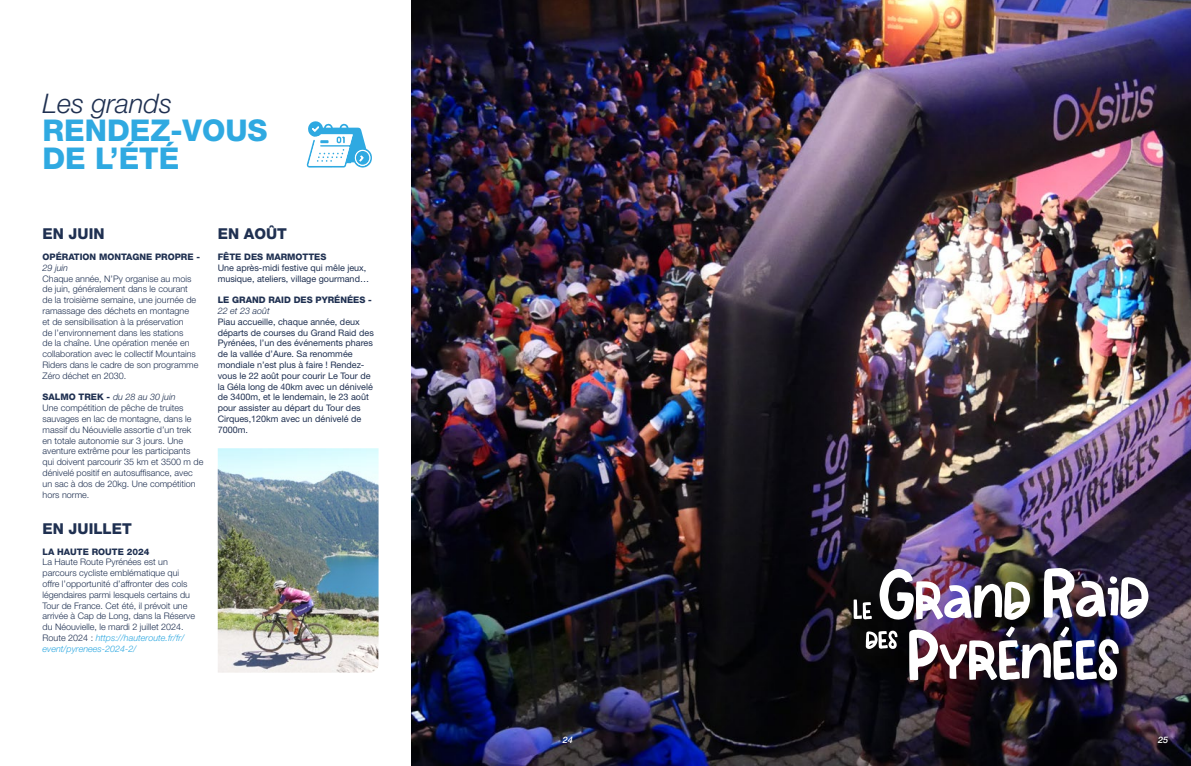
<style>
.page{position:relative;width:1191px;height:766px;background:#fff}
.page>*{position:absolute;margin:0;border:0;box-sizing:border-box;transform-origin:0 0}
.t1{font:800 30px/28.3px "Helvetica Neue LT Std";color:#2fa9e1}
.t2{font:italic 300 27px "Helvetica Neue LT Std";color:#1f3051}
.t3{font:800 15px "Helvetica Neue LT Std";color:#1f3051}
.t4{font:300 9px/10.8px "Helvetica Neue LT Std";color:#1f3051}
.t5{font:9px/10.8px "Helvetica Neue LT Std";color:#1f3051}
.t6{font:800 9px "Helvetica Neue LT Std";color:#1f3051}
.t7{font:italic 300 9px "Helvetica Neue LT Std";color:#1f3051}
.t8{font:italic 500 9px "Helvetica Neue";color:#fff}
.s1{font-weight:800}
.s2{font-style:italic}
.s3{font-style:italic;color:#2fa9e1}
</style>
<div class="page">
<img style="left:411px;top:0;width:780px;height:765px">
<svg style="left:853px;top:599px;width:18px;height:20px"></svg>
<img style="left:879px;top:568px;width:151px;height:51px">
<img style="left:1044px;top:568px;width:104px;height:50px">
<svg style="left:865px;top:630px;width:32px;height:18px"></svg>
<img style="left:909px;top:626px;width:209px;height:54px">
<img style="left:218px;top:448px;width:160px;height:224px">
<svg style="left:306px;top:121px;width:66px;height:46px"></svg>
<h2 class="t2" style="left:43px;top:87px;width:131px">Les grands</h2>
<h1 class="t1" style="left:43px;top:116px;width:226px">RENDEZ-VOUS<br>DE L’ÉTÉ</h1>
<h3 class="t3" style="left:43px;top:225px;width:63px">EN JUIN</h3>
<p class="t6" style="left:43px;top:251px;width:159px">OPÉRATION MONTAGNE PROPRE -</p>
<p class="t7" style="left:43px;top:262px;width:27px">29 juin</p>
<p class="t4" style="left:43px;top:273px;width:157px">Chaque année, N’Py organise au mois de juin, généralement dans le courant de la troisième semaine, une journée de ramassage des déchets en montagne et de sensibilisation à la préservation<br>de l’environnement dans les stations<br>de la chaîne. Une opération menée en collaboration avec le collectif Mountains Riders dans le cadre de son programme Zéro déchet en 2030.</p>
<p class="t4" style="left:43px;top:391px;width:162px"><span class="s1">SALMO TREK -</span> <span class="s2">du 28 au 30 juin<br></span>Une compétition de pêche de truites sauvages en lac de montagne, dans le massif du Néouvielle assortie d’un trek<br>en totale autonomie sur 3 jours. Une aventure extrême pour les participants qui doivent parcourir 35 km et 3500 m de dénivelé positif en autosuffisance, avec un sac à dos de 20kg. Une compétition hors norme.</p>
<h3 class="t3" style="left:43px;top:519px;width:91px">EN JUILLET</h3>
<p class="t6" style="left:43px;top:546px;width:108px">LA HAUTE ROUTE 2024</p>
<p class="t4" style="left:43px;top:556px;width:154px">La Haute Route Pyrénées est un parcours cycliste emblématique qui offre l’opportunité d’affronter des cols légendaires parmi lesquels certains du Tour de France. Cet été, il prévoit une arrivée à Cap de Long, dans la Réserve du Néouvielle, le mardi 2 juillet 2024.<br>Route 2024 : <span class="s3">https://hauteroute.fr/fr/ event/pyrenees-2024-2/</span></p>
<h3 class="t3" style="left:218px;top:225px;width:71px">EN AOÛT</h3>
<p class="t6" style="left:218px;top:251px;width:110px">FÊTE DES MARMOTTES</p>
<p class="t5" style="left:218px;top:262px;width:153px">Une après-midi festive qui mêle jeux, musique, ateliers, village gourmand…</p>
<p class="t6" style="left:218px;top:294px;width:156px">LE GRAND RAID DES PYRÉNÉES -</p>
<p class="t7" style="left:218px;top:305px;width:54px">22 et 23 août</p>
<p class="t5" style="left:218px;top:316px;width:158px">Piau accueille, chaque année, deux départs de courses du Grand Raid des<br>Pyrénées, l’un des événements phares de la vallée d’Aure. Sa renommée mondiale n’est plus à faire ! Rendez&shy;vous le 22 août pour courir Le Tour de la Géla long de 40km avec un dénivelé de 3400m, et le lendemain, le 23 août pour assister au départ du Tour des<br>Cirques,120km avec un dénivelé de<br>7000m.</p>
<p class="t8" style="left:563px;top:732px;width:12px">24</p>
<p class="t8" style="left:1158px;top:732px;width:12px">25</p>
</div>
